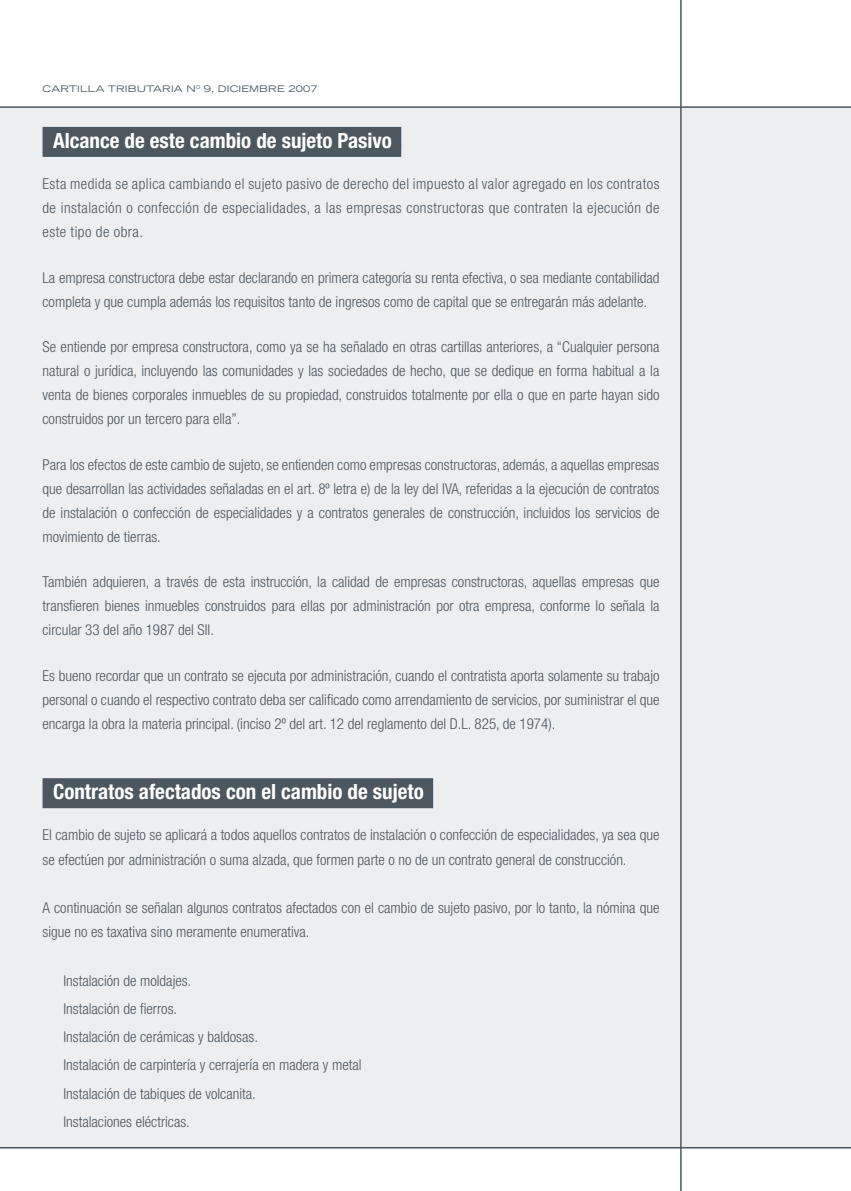
<style>
.page{position:relative;width:851px;height:1191px;background:#fff}
.page>*{position:absolute;margin:0;border:0;box-sizing:border-box;transform-origin:0 0}
.t1{font:700 condensed 21px "Helvetica Neue";color:#fff}
.t2{font:300 condensed 15px/24px "Helvetica Neue";color:#4c575f;text-align:justify}
.t3{font:expanded 9px "Trade Gothic LH";letter-spacing:.01em;color:#4c575f;scale:1.1 1}
.s1{color:#4c575f}
</style>
<div class="page">
<div style="left:0;top:107px;width:850px;height:1041px;background:#edeeef"></div>
<hr style="left:0;top:106px;width:850px;height:2px;background:#4c575f">
<hr style="left:0;top:1147px;width:850px;height:1px;background:#4c575f">
<hr style="left:680px;top:0;width:1px;height:1191px;background:#4c575f">
<hr style="left:850px;top:107px;width:1px;height:1041px;background:#edeeef">
<div style="left:43px;top:127px;width:358px;height:30px;background:#4c575f"></div>
<div style="left:43px;top:778px;width:390px;height:30px;background:#4c575f"></div>
<p class="t3" style="left:43px;top:82px;width:66px">CARTILLA TRI</p>
<p class="t3" style="left:128px;top:82px;width:25px">BUTARIA</p>
<p class="t3" style="left:186px;top:82px;width:120px">N<sup>0</sup> 9, DICI EMBR E 2007</p>
<h1 class="t1" style="left:53px;top:128px;width:350px">Alcance de este cambio de sujeto Pasivo<span class="s1">..</span></h1>
<p class="t2" style="left:43px;top:172px;width:618px">Esta medida se aplica cambiando el sujeto pasivo de derecho del impuesto al valor agregado en los contratos de instalación o confección de especialidades, a las empresas constructoras que contraten la ejecución de este tipo de obra.</p>
<p class="t2" style="left:43px;top:265px;width:618px">La empresa constructora debe estar declarando en primera categoría su renta efectiva, o sea mediante contabilidad completa y que cumpla además los requisitos tanto de ingresos como de capital que se entregarán más adelante.</p>
<p class="t2" style="left:43px;top:335px;width:618px">Se entiende por empresa constructora, como ya se ha señalado en otras cartillas anteriores, a “Cualquier persona natural o jurídica, incluyendo las comunidades y las sociedades de hecho, que se dedique en forma habitual a la venta de bienes corporales inmuebles de su propiedad, construidos totalmente por ella o que en parte hayan sido construidos por un tercero para ella”.</p>
<p class="t2" style="left:43px;top:452px;width:618px">Para los efectos de este cambio de sujeto, se entienden como empresas constructoras, además, a aquellas empresas que desarrollan las actividades señaladas en el art. 8º letra e) de la ley del IVA, referidas a la ejecución de contratos de instalación o confección de especialidades y a contratos generales de construcción, incluidos los servicios de movimiento de tierras.</p>
<p class="t2" style="left:43px;top:570px;width:618px">También adquieren, a través de esta instrucción, la calidad de empresas constructoras, aquellas empresas que transfieren bienes inmuebles construidos para ellas por administración por otra empresa, conforme lo señala la circular 33 del año 1987 del SII.</p>
<p class="t2" style="left:43px;top:663px;width:618px">Es bueno recordar que un contrato se ejecuta por administración, cuando el contratista aporta solamente su trabajo personal o cuando el respectivo contrato deba ser calificado como arrendamiento de servicios, por suministrar el que encarga la obra la materia principal. (inciso 2º del art. 12 del reglamento del D.L. 825, de 1974).</p>
<h1 class="t1" style="left:53px;top:779px;width:382px">Contratos afectados con el cambio de sujeto<span class="s1">..</span></h1>
<p class="t2" style="left:43px;top:823px;width:618px">El cambio de sujeto se aplicará a todos aquellos contratos de instalación o confección de especialidades, ya sea que se efectúen por administración o suma alzada, que formen parte o no de un contrato general de construcción.</p>
<p class="t2" style="left:43px;top:895px;width:618px">A continuación se señalan algunos contratos afectados con el cambio de sujeto pasivo, por lo tanto, la nómina que sigue no es taxativa sino meramente enumerativa.</p>
<p class="t2" style="left:64px;top:966px;width:299px;line-height:28.2px;text-align:left">Instalación de moldajes.<br>Instalación de fierros.<br>Instalación de cerámicas y baldosas.<br>Instalación de carpintería y cerrajería en madera y metal Instalación de tabiques de volcanita.<br>Instalaciones eléctricas.</p>
</div>
